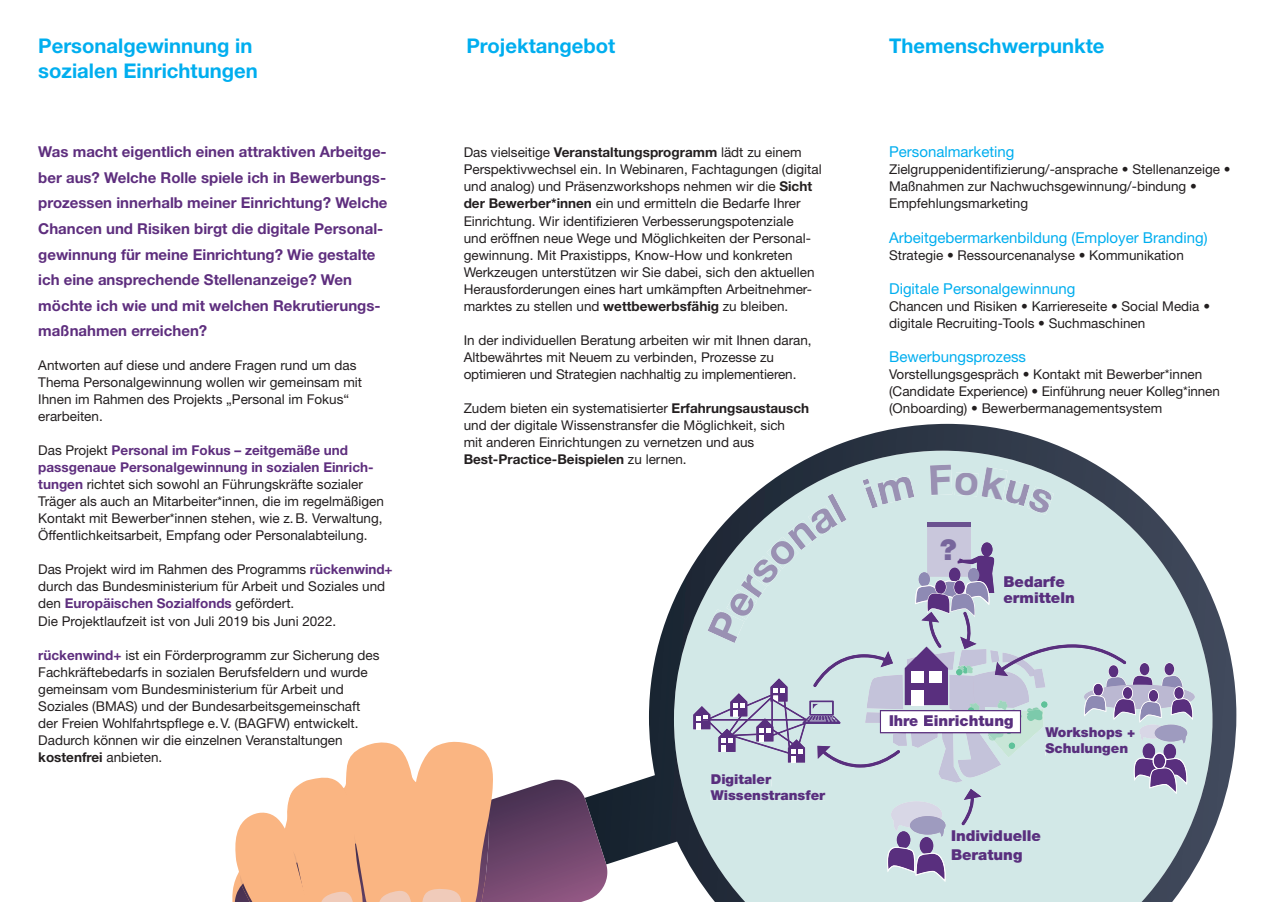
<style>
.page{position:relative;width:1272px;height:902px;background:#fff}
.page>*{position:absolute;margin:0;border:0;box-sizing:border-box;transform-origin:0 0}
.t1{font:900 28.65px "Helvetica Neue LT Pro";color:#77669c}
.t2{font:700 20.25px "Helvetica Neue LT Pro";color:#00aeef}
.t3{font:700 15px/25.5px "Helvetica Neue LT Pro";color:#5e2e7e}
.t4{font:15px "Helvetica Neue LT Pro";color:#00aeef}
.t5{font:900 15px/19.4px "Helvetica Neue LT Pro";color:#592f7e}
.t6{font:900 15px "Helvetica Neue LT Pro";color:#592f7e;scale:.96 1}
.t7{font:900 13.65px/16.4px "Helvetica Neue LT Pro";color:#592f7e}
.t8{font:13.5px/17px "Helvetica Neue LT Pro";color:#231f20}
.s1{font-weight:700;color:#5e2e7e}
.s2{font-weight:700}
</style>
<div class="page">
<svg style="left:607px;top:424px;width:629px;height:477px"></svg>
<svg style="left:234px;top:741px;width:373px;height:160px"></svg>
<svg style="left:693px;top:464px;width:501px;height:417px;background:#c2d1d7"></svg>
<h2 class="t2" style="left:38px;top:33px;width:216px">Personalgewinnung in</h2>
<h2 class="t2" style="left:466px;top:33px;width:150px">Projektangebot</h2>
<h2 class="t2" style="left:889px;top:33px;width:217px">Themenschwerpunkte</h2>
<h2 class="t2" style="left:38px;top:58px;width:221px">sozialen Einrichtungen</h2>
<p class="t3" style="left:38px;top:139px;width:351px">Was macht eigentlich einen attraktiven Arbeitge&shy;ber aus? Welche Rolle spiele ich in Bewerbungs&shy;prozessen innerhalb meiner Einrichtung? Welche Chancen und Risiken birgt die digitale Personal&shy;gewinnung für meine Einrichtung? Wie gestalte ich eine ansprechende Stellenanzeige? Wen möchte ich wie und mit welchen Rekrutierungs&shy;maßnahmen erreichen?</p>
<p class="t8" style="left:38px;top:356px;width:325px">Antworten auf diese und andere Fragen rund um das Thema Personalgewinnung wollen wir gemeinsam mit Ihnen im Rahmen des Projekts „Personal im Fokus“ erarbeiten.</p>
<p class="t8" style="left:38px;top:441px;width:347px">Das Projekt <span class="s1">Personal im Fokus – zeitgemäße und passgenaue Personalgewinnung in sozialen Einrich&shy;tungen</span> richtet sich sowohl an Führungskräfte sozialer Träger als auch an Mitarbeiter*innen, die im regelmäßigen Kontakt mit Bewerber*innen stehen, wie z. B. Verwaltung, Öffentlichkeitsarbeit, Empfang oder Personalabteilung.</p>
<p class="t8" style="left:38px;top:560px;width:356px">Das Projekt wird im Rahmen des Programms <span class="s1">rückenwind+ </span>durch das Bundesministerium für Arbeit und Soziales und den <span class="s1">Europäischen Sozialfonds</span> gefördert.<br>Die Projektlaufzeit ist von Juli 2019 bis Juni 2022.</p>
<p class="t8" style="left:38px;top:646px;width:343px"><span class="s1">rückenwind+</span> ist ein Förderprogramm zur Sicherung des Fachkräftebedarfs in sozialen Berufsfeldern und wurde gemeinsam vom Bundesministerium für Arbeit und Soziales (BMAS) und der Bundesarbeitsgemeinschaft der Freien Wohlfahrtspflege e. V. (BAGFW) entwickelt.<br>Dadurch können wir die einzelnen Veranstaltungen <span class="s2">kostenfrei</span> anbieten.</p>
<p class="t8" style="left:463px;top:144px;width:359px">Das vielseitige <span class="s2">Veranstaltungsprogramm</span> lädt zu einem Perspektivwechsel ein. In Webinaren, Fachtagungen (digital und analog) und Präsenzworkshops nehmen wir die <span class="s2">Sicht der Bewerber*innen</span> ein und ermitteln die Bedarfe Ihrer Einrichtung. Wir identifizieren Verbesserungspotenziale<br>und eröffnen neue Wege und Möglichkeiten der Personal&shy;gewinnung. Mit Praxistipps, Know-How und konkreten Werkzeugen unterstützen wir Sie dabei, sich den aktuellen Herausforderungen eines hart umkämpften Arbeitnehmer&shy;marktes zu stellen und <span class="s2">wettbewerbsfähig</span> zu bleiben.</p>
<p class="t8" style="left:463px;top:331px;width:349px">In der individuellen Beratung arbeiten wir mit Ihnen daran,<br>Altbewährtes mit Neuem zu verbinden, Prozesse zu optimieren und Strategien nachhaltig zu implementieren.</p>
<p class="t8" style="left:463px;top:399px;width:347px">Zudem bieten ein systematisierter <span class="s2">Erfahrungsaustausch </span>und der digitale Wissenstransfer die Möglichkeit, sich<br>mit anderen Einrichtungen zu vernetzen und aus <span class="s2">Best-Practice-Beispielen</span> zu lernen.</p>
<p class="t7" style="left:710px;top:771px;width:116px;line-height:15.9px">Digitaler<br>Wissenstransfer</p>
<p class="t4" style="left:889px;top:143px;width:127px">Personalmarketing</p>
<p class="t8" style="left:889px;top:161px;width:343px">Zielgruppenidentifizierung/-ansprache • Stellenanzeige •<br>Maßnahmen zur Nachwuchsgewinnung/-bindung •<br>Empfehlungsmarketing</p>
<p class="t4" style="left:889px;top:228px;width:320px">Arbeitgebermarkenbildung (Employer Branding)</p>
<p class="t8" style="left:889px;top:246px;width:296px">Strategie • Ressourcenanalyse • Kommunikation</p>
<p class="t4" style="left:889px;top:279px;width:188px">Digitale Personalgewinnung</p>
<p class="t8" style="left:889px;top:297px;width:322px">Chancen und Risiken • Karriereseite • Social Media • digitale Recruiting-Tools • Suchmaschinen</p>
<p class="t4" style="left:889px;top:347px;width:138px">Bewerbungsprozess</p>
<p class="t8" style="left:889px;top:365px;width:332px">Vorstellungsgespräch • Kontakt mit Bewerber*innen (Candidate Experience) • Einführung neuer Kolleg*innen (Onboarding) • Bewerbermanagementsystem</p>
<h1 class="t1" style="left:940px;top:532px;width:18px">?</h1>
<p class="t5" style="left:1003px;top:573px;width:73px;line-height:15.6px">Bedarfe ermitteln</p>
<p class="t6" style="left:889px;top:712px;width:131px">Ihre Einrichtung</p>
<p class="t7" style="left:1045px;top:723px;width:91px">Workshops +<br>Schulungen</p>
<p class="t5" style="left:951px;top:825px;width:92px">Individuelle<br>Beratung</p>
</div>
